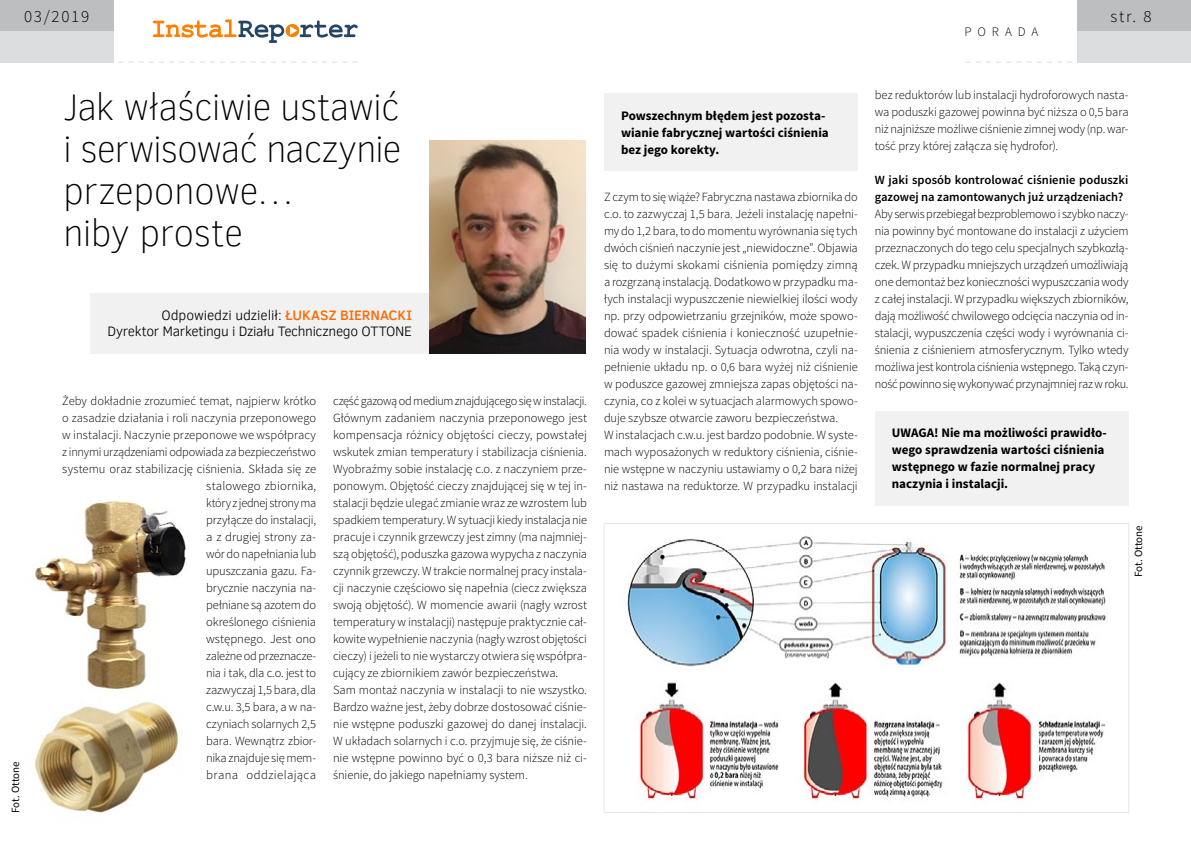
<style>
.page{position:relative;width:1191px;height:842px;background:#fff}
.page>*{position:absolute;margin:0;border:0;box-sizing:border-box;transform-origin:0 0}
.t1{font:100 38px/42px "Clear Sans";letter-spacing:-.025em;color:#000}
.t2{font:300 17px "Source Sans Pro";letter-spacing:.1em;color:#000}
.t3{font:300 14px/16px "Clear Sans";letter-spacing:-.015em;color:#000;text-align:right}
.t4{font:700 13px/17px "Source Sans Pro";letter-spacing:-.005em;color:#000}
.t5{font:300 13px "Source Sans Pro";letter-spacing:.45em;color:#000}
.t6{font:300 12.5px/17px "Source Sans Pro";letter-spacing:-.01em;color:#000}
.t7{font:600 12.5px/17px "Source Sans Pro";color:#000}
.t8{font:11px "Source Sans Pro";color:#000}
.s1{font-weight:500;color:#ff6a00}
</style>
<div class="page">
<div style="left:1077px;top:0;width:114px;height:31px;background:#bcbec0"></div>
<div style="left:1077px;top:31px;width:114px;height:31px;background:#dcddde"></div>
<svg style="left:153px;top:20px;width:204px;height:23px"></svg>
<div style="left:0;top:0;width:113px;height:31px;background:#bcbec0"></div>
<div style="left:0;top:31px;width:113px;height:31px;background:#dcddde"></div>
<svg style="left:108px;top:62px;width:249px;height:1px"></svg>
<svg style="left:965px;top:62px;width:117px;height:1px"></svg>
<div style="left:91px;top:293px;width:338px;height:61px;background:#f1f1f2"></div>
<img style="left:429px;top:141px;width:156px;height:213px">
<img style="left:627px;top:535px;width:480px;height:268px">
<div style="left:604px;top:523px;width:524px;height:290px;border:1px solid #e6e7e8"></div>
<img style="left:34px;top:702px;width:145px;height:111px">
<img style="left:32px;top:500px;width:154px;height:190px">
<div style="left:604px;top:93px;width:253px;height:77px;background:#f1f1f2"></div>
<div style="left:874px;top:411px;width:254px;height:94px;background:#f1f1f2"></div>
<h2 class="t2" style="left:24px;top:6px;width:67px">03/2019</h2>
<h2 class="t2" style="left:1110px;top:6px;width:43px">str. 8</h2>
<p class="t5" style="left:964px;top:24px;width:75px">PORADA</p>
<p class="t8" style="left:9px;top:813px;width:54px;rotate:-90deg">Fot. Ottone</p>
<h1 class="t1" style="left:63px;top:86px;width:340px">Jak właściwie ustawić i serwisować naczynie przeponowe…<br>niby proste</h1>
<p class="t3" style="left:108px;top:307px;width:306px">Odpowiedzi udzielił: <span class="s1">ŁUKASZ BIERNACKI<br></span>Dyrektor Marketingu i Działu Technicznego OTTONE</p>
<p class="t6" style="left:62px;top:393px;width:255px;text-align:right">Żeby dokładnie zrozumieć temat, najpierw krótko o zasadzie działania i roli naczynia przeponowego w instalacji. Naczynie przeponowe we współpracy z innymi urządzeniami odpowiada za bezpieczeństwo systemu oraz stabilizację ciśnienia. Składa się ze stalowego zbiornika,<br>który z jednej strony ma<br>przyłącze do instalacji,<br>a z drugiej strony za-<br>wór do napełniania lub<br>upuszczania gazu. Fa-<br>brycznie naczynia na-<br>pełniane są azotem do<br>określonego ciśnienia<br>wstępnego. Jest ono<br>zależne od przeznacze-<br>nia i tak, dla c.o. jest to<br>zazwyczaj 1,5 bara, dla<br>c.w.u. 3,5 bara, a w na-<br>czyniach solarnych 2,5<br>bara. Wewnątrz zbior-<br>nika znajduje się mem-<br>brana oddzielająca</p>
<p class="t6" style="left:333px;top:393px;width:255px">część gazową od medium znajdującego się w instalacji.<br>Głównym zadaniem naczynia przeponowego jest kompensacja różnicy objętości cieczy, powstałej wskutek zmian temperatury i stabilizacja ciśnienia.<br>Wyobraźmy sobie instalację c.o. z naczyniem prze&shy;ponowym. Objętość cieczy znajdującej się w tej in&shy;stalacji będzie ulegać zmianie wraz ze wzrostem lub spadkiem temperatury. W sytuacji kiedy instalacja nie pracuje i czynnik grzewczy jest zimny (ma najmniej&shy;szą objętość), poduszka gazowa wypycha z naczynia czynnik grzewczy. W trakcie normalnej pracy instala&shy;cji naczynie częściowo się napełnia (ciecz zwiększa swoją objętość). W momencie awarii (nagły wzrost temperatury w instalacji) następuje praktycznie cał&shy;kowite wypełnienie naczynia (nagły wzrost objętości cieczy) i jeżeli to nie wystarczy otwiera się współpra&shy;cujący ze zbiornikiem zawór bezpieczeństwa.<br>Sam montaż naczynia w instalacji to nie wszystko.<br>Bardzo ważne jest, żeby dobrze dostosować ciśnie&shy;nie wstępne poduszki gazowej do danej instalacji.<br>W układach solarnych i c.o. przyjmuje się, że ciśnie&shy;nie wstępne powinno być o 0,3 bara niższe niż ci&shy;śnienie, do jakiego napełniamy system.</p>
<p class="t4" style="left:621px;top:107px;width:209px">Powszechnym błędem jest pozosta&shy;wianie fabrycznej wartości ciśnienia bez jego korekty.</p>
<p class="t6" style="left:604px;top:189px;width:255px">Z czym to się wiąże? Fabryczna nastawa zbiornika do c.o. to zazwyczaj 1,5 bara. Jeżeli instalację napełni&shy;my do 1,2 bara, to do momentu wyrównania się tych dwóch ciśnień naczynie jest „niewidoczne”. Objawia się to dużymi skokami ciśnienia pomiędzy zimną a rozgrzaną instalacją. Dodatkowo w przypadku ma&shy;łych instalacji wypuszczenie niewielkiej ilości wody np. przy odpowietrzaniu grzejników, może spowo&shy;dować spadek ciśnienia i konieczność uzupełnie&shy;nia wody w instalacji. Sytuacja odwrotna, czyli na&shy;pełnienie układu np. o 0,6 bara wyżej niż ciśnienie w poduszce gazowej zmniejsza zapas objętości na&shy;czynia, co z kolei w sytuacjach alarmowych spowo&shy;duje szybsze otwarcie zaworu bezpieczeństwa.<br>W instalacjach c.w.u. jest bardzo podobnie. W syste&shy;mach wyposażonych w reduktory ciśnienia, ciśnie&shy;nie wstępne w naczyniu ustawiamy o 0,2 bara niżej niż nastawa na reduktorze. W przypadku instalacji</p>
<p class="t6" style="left:874px;top:87px;width:255px;text-align:justify">bez reduktorów lub instalacji hydroforowych nasta&shy;wa poduszki gazowej powinna być niższa o 0,5 bara niż najniższe możliwe ciśnienie zimnej wody (np. war&shy;tość przy której załącza się hydrofor).</p>
<p class="t7" style="left:874px;top:172px;width:255px">W jaki sposób kontrolować ciśnienie poduszki gazowej na zamontowanych już urządzeniach?</p>
<p class="t6" style="left:874px;top:206px;width:255px;text-align:justify">Aby serwis przebiegał bezproblemowo i szybko naczy&shy;nia powinny być montowane do instalacji z użyciem przeznaczonych do tego celu specjalnych szybkozłą&shy;czek. W przypadku mniejszych urządzeń umożliwiają one demontaż bez konieczności wypuszczania wody z całej instalacji. W przypadku większych zbiorników, dają możliwość chwilowego odcięcia naczynia od in&shy;stalacji, wypuszczenia części wody i wyrównania ci&shy;śnienia z ciśnieniem atmosferycznym. Tylko wtedy możliwa jest kontrola ciśnienia wstępnego. Taką czyn&shy;ność powinno się wykonywać przynajmniej raz w roku.</p>
<p class="t4" style="left:891px;top:425px;width:217px">UWAGA! Nie ma możliwości prawidło&shy;wego sprawdzenia wartości ciśnienia wstępnego w fazie normalnej pracy naczynia i instalacji.</p>
<p class="t8" style="left:1131px;top:577px;width:54px;rotate:-90deg">Fot. Ottone</p>
</div>
